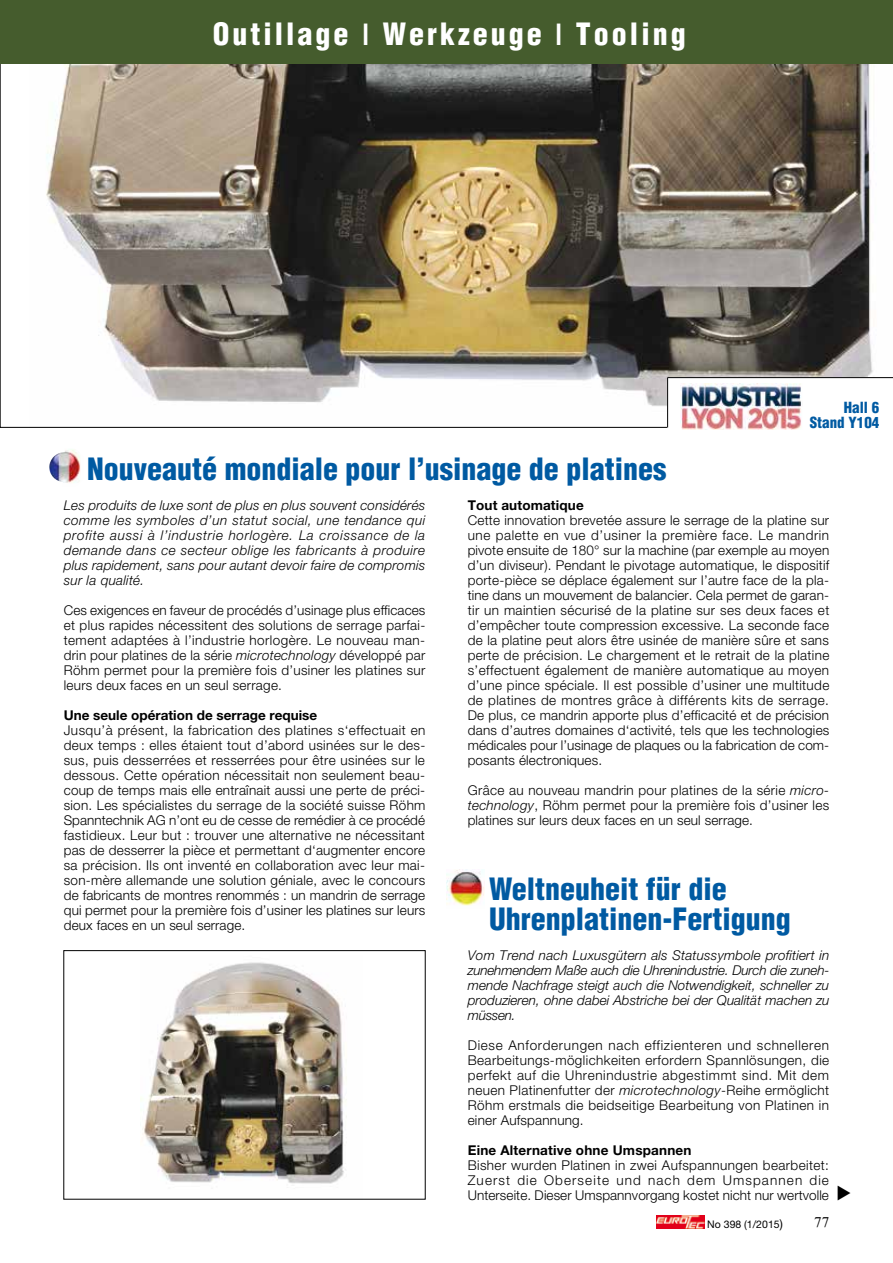
<style>
.page{position:relative;width:893px;height:1263px;background:#fff}
.page>*{position:absolute;margin:0;border:0;box-sizing:border-box;transform-origin:0 0}
.t1{font:900 condensed 30px/30px "Helvetica";color:#005aa2}
.t2{font:900 condensed 30px "Helvetica";letter-spacing:.1em;color:#fff}
.t3{font:900 condensed 15px/15px "Helvetica";color:#005aa2;text-align:right}
.t4{font:300 13.5px/15px "Helvetica Neue";letter-spacing:.01em;color:#000;text-align:justify}
.t5{font:italic 300 13.5px/15px "Helvetica Neue";letter-spacing:.01em;color:#000;text-align:justify}
.t6{font:700 13.5px "Helvetica Neue";letter-spacing:.01em;color:#000}
.t7{font:10.5px "Helvetica Neue";color:#000}
.s1{font-family:"Helvetica Neue";font-weight:500;font-stretch:normal}
.s2{font-style:italic}
.s3{font-size:12px}
</style>
<div class="page">
<img style="left:0;top:0;width:873px;height:428px">
<div style="left:1px;top:0;width:892px;height:64px;background:#455c2d"></div>
<img style="left:49px;top:449px;width:32px;height:34px">
<img style="left:657px;top:1215px;width:47px;height:13px">
<img style="left:140px;top:962px;width:207px;height:222px">
<img style="left:446px;top:870px;width:39px;height:36px">
<div style="left:668px;top:378px;width:225px;height:65px;background:#fff"></div>
<hr style="left:667px;top:377px;width:226px;height:1px;background:#000">
<hr style="left:667px;top:378px;width:1px;height:50px;background:#000">
<img style="left:680px;top:384px;width:121px;height:46px">
<h1 class="t2" style="left:213px;top:15px;width:474px">Outillage <span class="s1">l</span> Werkzeuge <span class="s1">l</span> Tooling</h1>
<h1 class="t1" style="left:87px;top:454px;width:581px">Nouveauté mondiale pour l’usinage de platines</h1>
<p class="t3" style="left:810px;top:399px;width:71px">Hall 6<br>Stand Y104</p>
<p class="t5" style="left:64px;top:497px;width:363px">Les produits de luxe sont de plus en plus souvent considérés comme les symboles d’un statut social, une tendance qui profite aussi à l’industrie horlogère. La croissance de la demande dans ce secteur oblige les fabricants à produire plus rapidement, sans pour autant devoir faire de compromis sur la qualité.</p>
<p class="t4" style="left:64px;top:602px;width:363px">Ces exigences en faveur de procédés d’usinage plus efficaces et plus rapides nécessitent des solutions de serrage parfai&shy;tement adaptées à l’industrie horlogère. Le nouveau man&shy;drin pour platines de la série <span class="s2">microtechnology</span> développé par Röhm permet pour la première fois d’usiner les platines sur leurs deux faces en un seul serrage.</p>
<p class="t6" style="left:64px;top:707px;width:255px">Une seule opération de serrage requise</p>
<p class="t4" style="left:64px;top:722px;width:363px">Jusqu’à présent, la fabrication des platines s‘effectuait en deux temps : elles étaient tout d’abord usinées sur le des&shy;sus, puis desserrées et resserrées pour être usinées sur le dessous. Cette opération nécessitait non seulement beau&shy;coup de temps mais elle entraînait aussi une perte de préci&shy;sion. Les spécialistes du serrage de la société suisse Röhm Spanntechnik AG n’ont eu de cesse de remédier à ce procédé fastidieux. Leur but : trouver une alternative ne nécessitant pas de desserrer la pièce et permettant d‘augmenter encore sa précision. Ils ont inventé en collaboration avec leur mai&shy;son-mère allemande une solution géniale, avec le concours de fabricants de montres renommés : un mandrin de serrage qui permet pour la première fois d’usiner les platines sur leurs deux faces en un seul serrage.</p>
<p class="t6" style="left:468px;top:497px;width:118px">Tout automatique</p>
<p class="t4" style="left:468px;top:512px;width:363px">Cette innovation brevetée assure le serrage de la platine sur une palette en vue d’usiner la première face. Le mandrin pivote ensuite de 180° sur la machine (par exemple au moyen d’un diviseur). Pendant le pivotage automatique, le dispositif porte-pièce se déplace également sur l’autre face de la pla&shy;tine dans un mouvement de balancier. Cela permet de garan&shy;tir un maintien sécurisé de la platine sur ses deux faces et d’empêcher toute compression excessive. La seconde face de la platine peut alors être usinée de manière sûre et sans perte de précision. Le chargement et le retrait de la platine s’effectuent également de manière automatique au moyen d’une pince spéciale. Il est possible d’usiner une multitude de platines de montres grâce à différents kits de serrage.<br>De plus, ce mandrin apporte plus d’efficacité et de précision dans d’autres domaines d‘activité, tels que les technologies médicales pour l’usinage de plaques ou la fabrication de com&shy;posants électroniques.</p>
<p class="t4" style="left:468px;top:782px;width:363px">Grâce au nouveau mandrin pour platines de la série <span class="s2">micro&shy;technology</span>, Röhm permet pour la première fois d’usiner les platines sur leurs deux faces en un seul serrage.</p>
<h1 class="t1" style="left:489px;top:874px;width:303px">Weltneuheit für die<br>Uhrenplatinen-Fertigung</h1>
<p class="t5" style="left:468px;top:947px;width:363px">Vom Trend nach Luxusgütern als Statussymbole profitiert in zunehmendem Maße auch die Uhrenindustrie. Durch die zuneh&shy;mende Nachfrage steigt auch die Notwendigkeit, schneller zu produzieren, ohne dabei Abstriche bei der Qualität machen zu müssen.</p>
<p class="t4" style="left:468px;top:1037px;width:363px">Diese Anforderungen nach effizienteren und schnelleren Bearbeitungs-möglichkeiten erfordern Spannlösungen, die perfekt auf die Uhrenindustrie abgestimmt sind. Mit dem neuen Platinenfutter der <span class="s2">microtechnology</span>-Reihe ermöglicht Röhm erstmals die beidseitige Bearbeitung von Platinen in einer Aufspannung.</p>
<p class="t6" style="left:468px;top:1142px;width:225px">Eine Alternative ohne Umspannen</p>
<p class="t4" style="left:468px;top:1157px;width:363px">Bisher wurden Platinen in zwei Aufspannungen bearbeitet:<br>Zuerst die Oberseite und nach dem Umspannen die Unterseite. Dieser Umspannvorgang kostet nicht nur wertvolle</p>
<p class="t7" style="left:707px;top:1218px;width:77px">No 398 (1/2015<span class="s3">)</span></p>
</div>
